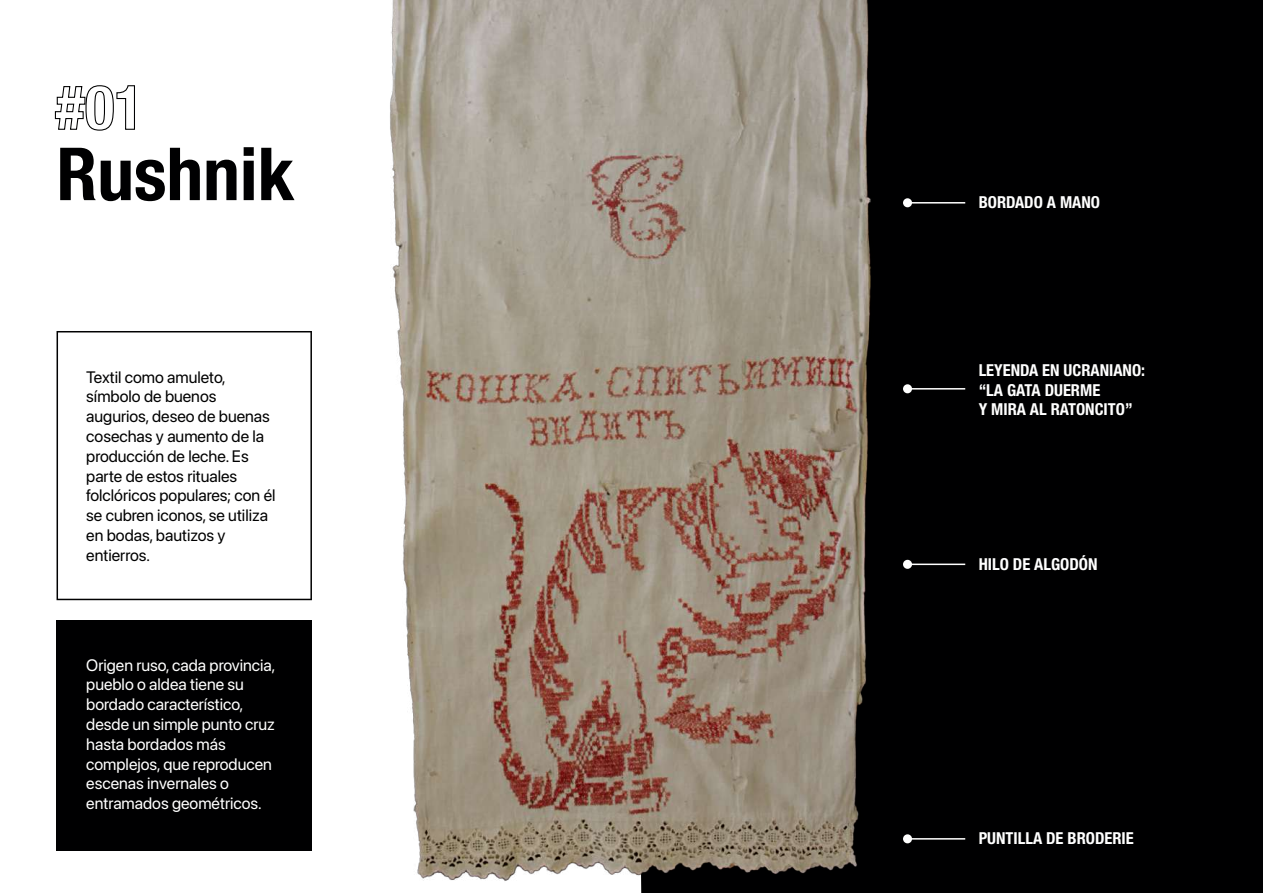
<style>
.page{position:relative;width:1263px;height:893px;background:#fff}
.page>*{position:absolute;margin:0;border:0;box-sizing:border-box;transform-origin:0 0}
.t1{font:700 condensed 73.35px "Helvetica Neue LT Std";color:#000001}
.t2{font:16.5px/19.8px "SF Pro";color:#000001}
.t3{font:16.5px/19.8px "SF Pro";color:#fff}
.t4{font:700 condensed 16.5px/19.8px "Helvetica Neue LT Std";color:#fff}
</style>
<div class="page">
<div style="left:888px;top:0;width:375px;height:893px;background:#000001"></div>
<img style="left:390px;top:0;width:498px;height:893px">
<div style="left:57px;top:620px;width:255px;height:231px;background:#000001"></div>
<svg style="left:57px;top:331px;width:255px;height:269px"></svg>
<svg style="left:54px;top:85px;width:81px;height:46px"></svg>
<hr style="left:907px;top:202px;width:58px;height:2px;background:#fff">
<div style="left:903px;top:198px;width:9px;height:9px;background:#fff;border-radius:50%"></div>
<hr style="left:907px;top:564px;width:58px;height:1px;background:#fff">
<div style="left:903px;top:560px;width:9px;height:9px;background:#fff;border-radius:50%"></div>
<hr style="left:907px;top:838px;width:58px;height:2px;background:#fff">
<div style="left:903px;top:834px;width:9px;height:9px;background:#fff;border-radius:50%"></div>
<hr style="left:907px;top:388px;width:58px;height:2px;background:#fff">
<div style="left:903px;top:384px;width:9px;height:9px;background:#fff;border-radius:50%"></div>
<h1 class="t1" style="left:57px;top:130px;width:239px">Rushnik</h1>
<p class="t2" style="left:86px;top:367px;width:191px">Textil como amuleto, símbolo de buenos augurios, deseo de buenas cosechas y aumento de la producción de leche. Es parte de estos rituales folclóricos populares; con él se cubren iconos, se utiliza en bodas, bautizos y entierros.</p>
<p class="t3" style="left:86px;top:655px;width:191px">Origen ruso, cada provincia, pueblo o aldea tiene su bordado característico, desde un simple punto cruz hasta bordados más complejos, que reproducen escenas invernales o entramados geométricos.</p>
<p class="t4" style="left:979px;top:192px;width:123px">BORDADO A MANO</p>
<p class="t4" style="left:979px;top:360px;width:168px">LEYENDA EN UCRANIANO: “LA GATA DUERME<br>Y MIRA AL RATONCITO”</p>
<p class="t4" style="left:979px;top:554px;width:120px">HILO DE ALGODÓN</p>
<p class="t4" style="left:979px;top:828px;width:157px">PUNTILLA DE BRODERIE</p>
</div>
